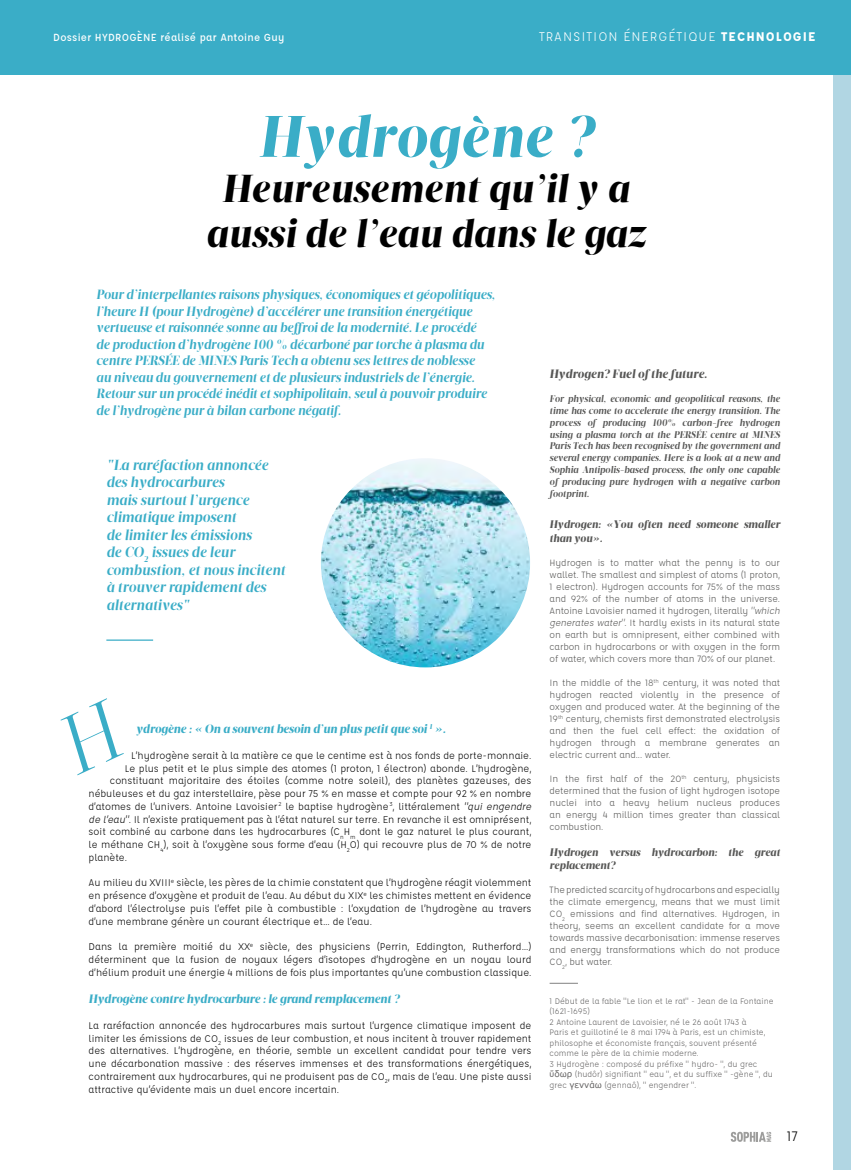
<style>
.page{position:relative;width:851px;height:1170px;background:#fff}
.page>*{position:absolute;margin:0;border:0;box-sizing:border-box;transform-origin:0 0}
.t1{font:italic 900 60px "Velino Display";letter-spacing:.01em;color:#3aadc7}
.t2{font:italic 900 40px/45px "Velino Display";letter-spacing:.01em;color:#000;text-align:center}
.t3{font:italic 700 15px/17.5px "Velino Display";color:#3aadc7}
.t4{font:15px "Affogato";color:#000}
.t5{font:italic 700 13.75px/16.5px "Velino Display";letter-spacing:-.01em;color:#3aadc7}
.t6{font:13.75px "Affogato";letter-spacing:.07em;color:#fff}
.t7{font:italic 900 12.5px "Velino Display";letter-spacing:-.01em;color:#3aadc7}
.t8{font:italic 900 12.5px "Velino Display";color:#575756}
.t9{font:italic 900 11.25px/13.5px "Velino Display";letter-spacing:-.005em;color:#575756}
.t10{font:500 11.25px "Affogato";letter-spacing:.02em;color:#fff}
.t11{font:10.62px/12.8px "Affogato";color:#000;text-align:justify}
.t12{font:10px/12px "Affogato";letter-spacing:-.01em;color:#575756;text-align:justify}
.t13{font:italic 700 10px/11.9px "Velino Display";letter-spacing:-.005em;color:#575756;text-align:justify}
.t14{font:8.75px/10.5px "Affogato";color:#646363}
.s1{font-weight:700}
.s2{font-style:italic}
.s3{font-family:"Arial"}
.s4{font-family:"Verdana"}
</style>
<div class="page">
<svg style="left:730px;top:1131px;width:41px;height:10px"></svg>
<div style="left:833px;top:0;width:17px;height:1169px;background:#b1d6e3"></div>
<div style="left:0;top:0;width:850px;height:74px;background:#3aadc7"></div>
<svg style="left:550px;top:982px;width:28px;height:1px"></svg>
<hr style="left:106px;top:639px;width:47px;height:1px;background:#3aadc7">
<img style="left:321px;top:458px;width:209px;height:209px;border-radius:105px">
<p class="t10" style="left:53px;top:30px;width:233px">Dossier HYDROGÈNE réalisé par Antoine Guy</p>
<p class="t6" style="left:539px;top:28px;width:278px">TRANSITION ÉNERGÉTIQUE <span class="s1">TECHNOLOGIE</span></p>
<h1 class="t1" style="left:258px;top:100px;width:336px">Hydrogène ?</h1>
<h2 class="t2" style="left:206px;top:166px;width:440px">Heureusement qu’il y a aussi de l’eau dans le gaz</h2>
<p class="t5" style="left:96px;top:286px;width:400px">Pour d’interpellantes raisons physiques, économiques et géopolitiques, l’heure H (pour Hydrogène) d’accélérer une transition énergétique vertueuse et raisonnée sonne au beffroi de la modernité. Le procédé<br>de production d’hydrogène 100 % décarboné par torche à plasma du centre PERSÉE de MINES Paris Tech a obtenu ses lettres de noblesse<br>au niveau du gouvernement et de plusieurs industriels de l’énergie.<br>Retour sur un procédé inédit et sophipolitain, seul à pouvoir produire de l’hydrogène pur à bilan carbone négatif.</p>
<h3 class="t3" style="left:106px;top:456px;width:180px">"La raréfaction annoncée des hydrocarbures<br>mais surtout l’urgence climatique imposent<br>de limiter les émissions<br>de CO<sub>2</sub> issues de leur combustion, et nous incitent à trouver rapidement des alternatives"</h3>
<p class="t7" style="left:136px;top:721px;width:311px">ydrogène : « On a souvent besoin d’un plus petit que soi <sup>1</sup> ».</p>
<p class="t11" style="left:131px;top:748px;width:401px">L’hydrogène serait à la matière ce que le centime est à nos fonds de porte-monnaie.</p>
<p class="t11" style="left:125px;top:761px;width:408px">Le plus petit et le plus simple des atomes (1 proton, 1 électron) abonde. L’hydrogène,</p>
<p class="t11" style="left:110px;top:774px;width:423px">constituant majoritaire des étoiles (comme notre soleil), des planètes gazeuses, des</p>
<p class="t11" style="left:89px;top:786px;width:444px">nébuleuses et du gaz interstellaire, pèse pour 75 % en masse et compte pour 92 % en nombre</p>
<p class="t11" style="left:89px;top:799px;width:446px">d’atomes de l’univers. Antoine Lavoisier <sup>2</sup> le baptise hydrogène <sup>3</sup>, littéralement <span class="s2">«qui engendre</span></p>
<p class="t11" style="left:89px;top:812px;width:444px"><span class="s2">de l’eau»</span>. Il n’existe pratiquement pas à l’état naturel sur terre. En revanche il est omniprésent,</p>
<p class="t11" style="left:89px;top:825px;width:444px">soit combiné au carbone dans les hydrocarbures (C<sub>n</sub>H<sub>m</sub> dont le gaz naturel le plus courant,</p>
<p class="t11" style="left:89px;top:837px;width:444px">le méthane CH<sub>4</sub>), soit à l’oxygène sous forme d’eau (H<sub>2</sub>O) qui recouvre plus de 70 % de notre</p>
<p class="t11" style="left:89px;top:850px;width:40px">planète.</p>
<p class="t11" style="left:89px;top:876px;width:444px">Au milieu du XVIII<sup>e</sup> siècle, les pères de la chimie constatent que l’hydrogène réagit violemment en présence d’oxygène et produit de l’eau. Au début du XIX<sup>e</sup> les chimistes mettent en évidence d’abord l’électrolyse puis l’effet pile à combustible : l’oxydation de l’hydrogène au travers d’une membrane génère un courant électrique et… de l’eau.</p>
<p class="t11" style="left:89px;top:939px;width:444px">Dans la première moitié du XX<sup>e</sup> siècle, des physiciens (Perrin, Eddington, Rutherford…) déterminent que la fusion de noyaux légers d’isotopes d’hydrogène en un noyau lourd d’hélium produit une énergie 4 millions de fois plus importantes qu’une combustion classique.</p>
<p class="t7" style="left:89px;top:991px;width:312px">Hydrogène contre hydrocarbure : le grand remplacement ?</p>
<p class="t11" style="left:89px;top:1018px;width:444px">La raréfaction annoncée des hydrocarbures mais surtout l’urgence climatique imposent de limiter les émissions de CO<sub>2</sub> issues de leur combustion, et nous incitent à trouver rapidement des alternatives. L’hydrogène, en théorie, semble un excellent candidat pour tendre vers une décarbonation massive : des réserves immenses et des transformations énergétiques, contrairement aux hydrocarbures, qui ne produisent pas de CO<sub>2</sub>, mais de l’eau. Une piste aussi attractive qu’évidente mais un duel encore incertain.</p>
<p class="t8" style="left:549px;top:366px;width:159px">Hydrogen? Fuel of the future.</p>
<p class="t13" style="left:549px;top:392px;width:232px">For physical, economic and geopolitical reasons, the time has come to accelerate the energy transition. The process of producing 100% carbon-free hydrogen using a plasma torch at the PERSÉE centre at MINES Paris Tech has been recognised by the government and several energy companies. Here is a look at a new and Sophia Antipolis-based process, the only one capable of producing pure hydrogen with a negative carbon footprint.</p>
<p class="t9" style="left:549px;top:518px;width:232px">Hydrogen: «You often need someone smaller than you».</p>
<p class="t12" style="left:549px;top:556px;width:234px;text-align:left">Hydrogen is to matter what the penny is to our wallet. The smallest and simplest of atoms (1 proton, 1 electron). Hydrogen accounts for 75% of the mass and 92% of the number of atoms in the universe.<br>Antoine Lavoisier named it hydrogen, literally <span class="s2">«which generates water»</span>. It hardly exists in its natural state on earth but is omnipresent, either combined with carbon in hydrocarbons or with oxygen in the form of water, which covers more than 70% of our planet.</p>
<p class="t12" style="left:549px;top:676px;width:232px">In the middle of the 18<sup>th</sup> century, it was noted that hydrogen reacted violently in the presence of oxygen and produced water. At the beginning of the 19<sup>th</sup> century, chemists first demonstrated electrolysis and then the fuel cell effect: the oxidation of hydrogen through a membrane generates an electric current and... water.</p>
<p class="t12" style="left:549px;top:772px;width:232px">In the first half of the 20<sup>th</sup> century, physicists determined that the fusion of light hydrogen isotope nuclei into a heavy helium nucleus produces an energy 4 million times greater than classical combustion.</p>
<p class="t9" style="left:549px;top:845px;width:232px">Hydrogen versus hydrocarbon: the great replacement?</p>
<p class="t12" style="left:549px;top:883px;width:232px">The predicted scarcity of hydrocarbons and especially the climate emergency, means that we must limit CO<sub>2</sub> emissions and find alternatives. Hydrogen, in theory, seems an excellent candidate for a move towards massive decarbonisation: immense reserves and energy transformations which do not produce CO<sub>2</sub>, but water.</p>
<p class="t14" style="left:549px;top:995px;width:225px">1 Début de la fable «Le lion et le rat» - Jean de la Fontaine (1621-1695)<br>2 Antoine Laurent de Lavoisier, né le 26 août 1743 à<br>Paris et guillotiné le 8 mai 1794 à Paris, est un chimiste, philosophe et économiste français, souvent présenté comme le père de la chimie moderne.<br>3 Hydrogène : composé du préfixe « hydro- », du grec <span class="s3">ὕ</span><span class="s4">δωρ</span> (hudôr) signifiant « eau », et du suffixe « -gène », du grec <span class="s4">γεννάω</span> (gennaô), « engendrer ».</p>
<h3 class="t4" style="left:786px;top:1126px;width:12px">17</h3>
</div>
